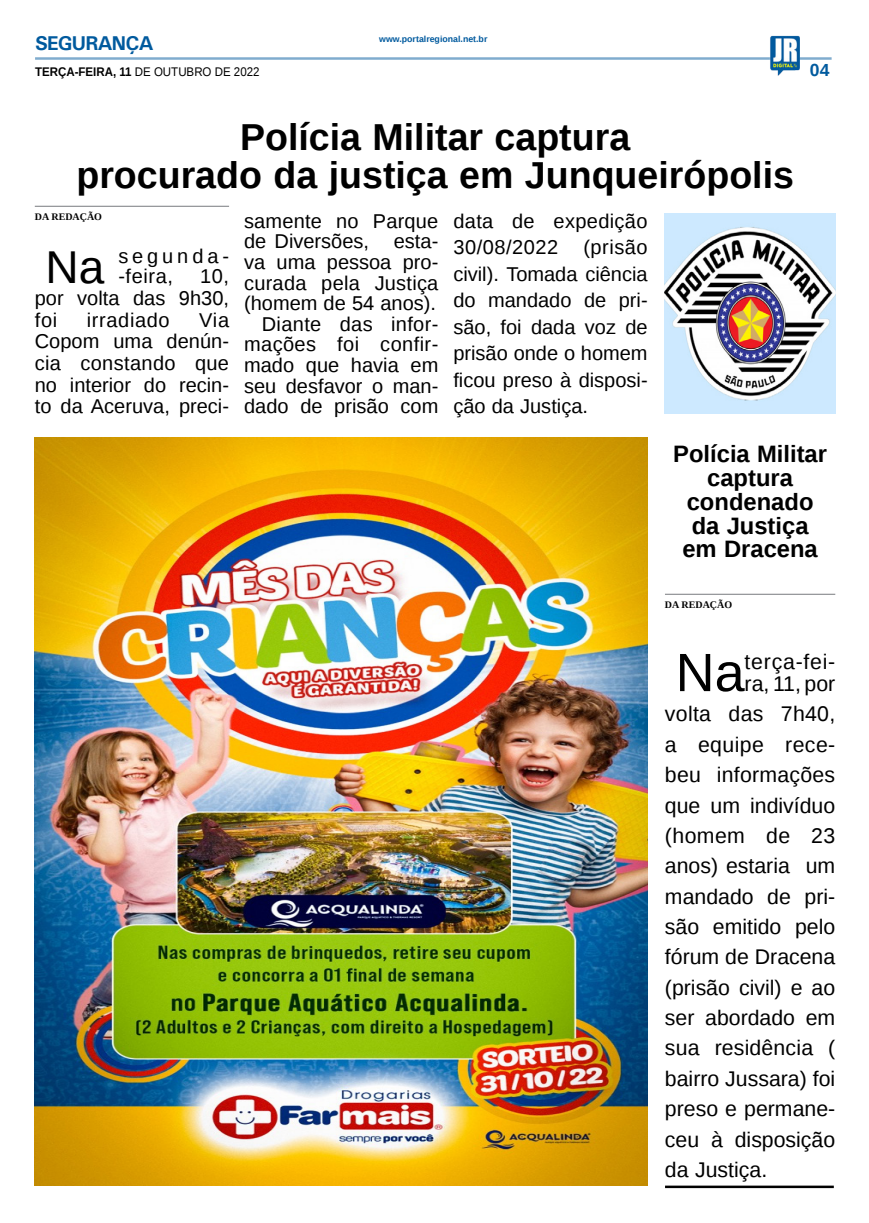
<style>
.page{position:relative;width:869px;height:1223px;background:#fff}
.page>*{position:absolute;margin:0;border:0;box-sizing:border-box;transform-origin:0 0}
.MATÉRIA{font:54px "Liberation Sans";color:#000}
.MATÉRIA-2{font:46px "Liberation Sans";color:#000}
.TÍTULO{font:700 37.5px "Liberation Sans";color:#000}
.TÍTULO-2{font:700 23.75px/23.8px "Liberation Sans";color:#000;text-align:center}
.MATÉRIA-3{font:21.25px/30.4px "Liberation Sans";color:#000;text-align:justify}
.MATÉRIA-4{font:21.25px/22.5px "Liberation Sans";letter-spacing:.035em;color:#000}
.MATÉRIA-5{font:20px/20.6px "Liberation Sans";color:#000;text-align:justify}
.MATÉRIA-6{font:20px/20px "Liberation Sans";letter-spacing:.195em;color:#000}
.TITULO_PG{font:700 20px "Univers";letter-spacing:-.04em;color:#005a9e}
.MATÉRIA-7{font:20px "Liberation Sans";letter-spacing:.03em;color:#000}
.TÍTULO-3{font:700 17.5px "Liberation Sans";color:#005a9e}
.DATA_PG{font:12.5px "Liberation Sans";color:#000;scale:.92 1}
.CRÉDITO_NOME{font:700 10px "Liberation Serif";color:#000}
.DATA_PG-2{font:700 8.75px "Liberation Sans";color:#005a9e}
.s1{font-weight:700}
</style>
<div class="page">
<hr style="left:35px;top:57px;width:796px;height:3px;background:#005a9e">
<img style="left:769px;top:36px;width:30px;height:40px">
<hr style="left:664px;top:1185px;width:169px;height:3px;background:#000">
<img style="left:35px;top:437px;width:612px;height:748px">
<hr style="left:35px;top:206px;width:194px;height:1px;background:#939598">
<img style="left:664px;top:213px;width:170px;height:200px">
<hr style="left:664px;top:593px;width:170px;height:2px;background:#939598">
<p class="TITULO_PG" style="left:35px;top:31px;width:120px">SEGURANÇA</p>
<p class="DATA_PG" style="left:35px;top:65px;width:245px"><span class="s1">TERÇA-FEIRA, 11</span> DE OUTUBRO DE 2022</p>
<p class="DATA_PG-2" style="left:379px;top:33px;width:110px">www.portalregional.net.br</p>
<p class="TÍTULO" style="left:240px;top:111px;width:391px">Polícia Militar captura</p>
<p class="TÍTULO" style="left:76px;top:149px;width:718px">procurado da justiça em Junqueirópolis</p>
<p class="CRÉDITO_NOME" style="left:35px;top:210px;width:69px">DA REDAÇÃO</p>
<p class="MATÉRIA-2" style="left:45px;top:241px;width:60px">Na</p>
<p class="MATÉRIA-6" style="left:118px;top:247px;width:112px">segunda--feira,</p>
<p class="MATÉRIA-5" style="left:453px;top:208px;width:195px;line-height:26.5px">data de expedição<br>30/08/2022</p>
<p class="MATÉRIA-5" style="left:244px;top:211px;width:196px">samente no Parque de Diversões, esta&shy;va uma pessoa pro&shy;curada pela Justiça (homem de 54 anos).</p>
<p class="MATÉRIA-5" style="left:244px;top:314px;width:196px;text-indent:18px">Diante das infor&shy;mações foi confir&shy;mado que havia em seu desfavor o man&shy;dado de prisão com</p>
<p class="MATÉRIA-5" style="left:453px;top:235px;width:196px;line-height:26.5px;text-indent:130px">(prisão civil). Tomada ciência do mandado de pri&shy;são, foi dada voz de prisão onde o homem ficou preso à disposi&shy;ção da Justiça.</p>
<p class="MATÉRIA-5" style="left:35px;top:266px;width:196px;line-height:21.6px;text-indent:165px">10, por volta das 9h30, foi</p>
<p class="MATÉRIA-5" style="left:35px;top:310px;width:196px;line-height:21.6px;text-indent:164px">Via Copom uma denún&shy;cia constando que no interior do recin&shy;to da Aceruva, preci-</p>
<p class="MATÉRIA-7" style="left:87px;top:308px;width:84px">irradiado</p>
<p class="TÍTULO-3" style="left:809px;top:58px;width:21px">04</p>
<p class="TÍTULO-2" style="left:672px;top:442px;width:155px">Polícia Militar</p>
<p class="TÍTULO-2" style="left:706px;top:465px;width:87px">captura</p>
<p class="TÍTULO-2" style="left:682px;top:489px;width:137px">condenado da Justiça em Dracena</p>
<p class="CRÉDITO_NOME" style="left:664px;top:598px;width:69px">DA REDAÇÃO</p>
<p class="MATÉRIA" style="left:675px;top:642px;width:70px">Na</p>
<p class="MATÉRIA-4" style="left:744px;top:651px;width:92px">terça-fei&shy;ra, 11, por</p>
<p class="MATÉRIA-3" style="left:664px;top:700px;width:172px">volta das 7h40, a equipe rece&shy;beu informações que um indivíduo (homem de 23 anos) estaria um mandado de pri&shy;são emitido pelo fórum de Dracena (prisão civil) e ao ser abordado em sua residência ( bairro Jussara) foi preso e permane&shy;ceu à disposição da Justiça.</p>
</div>
